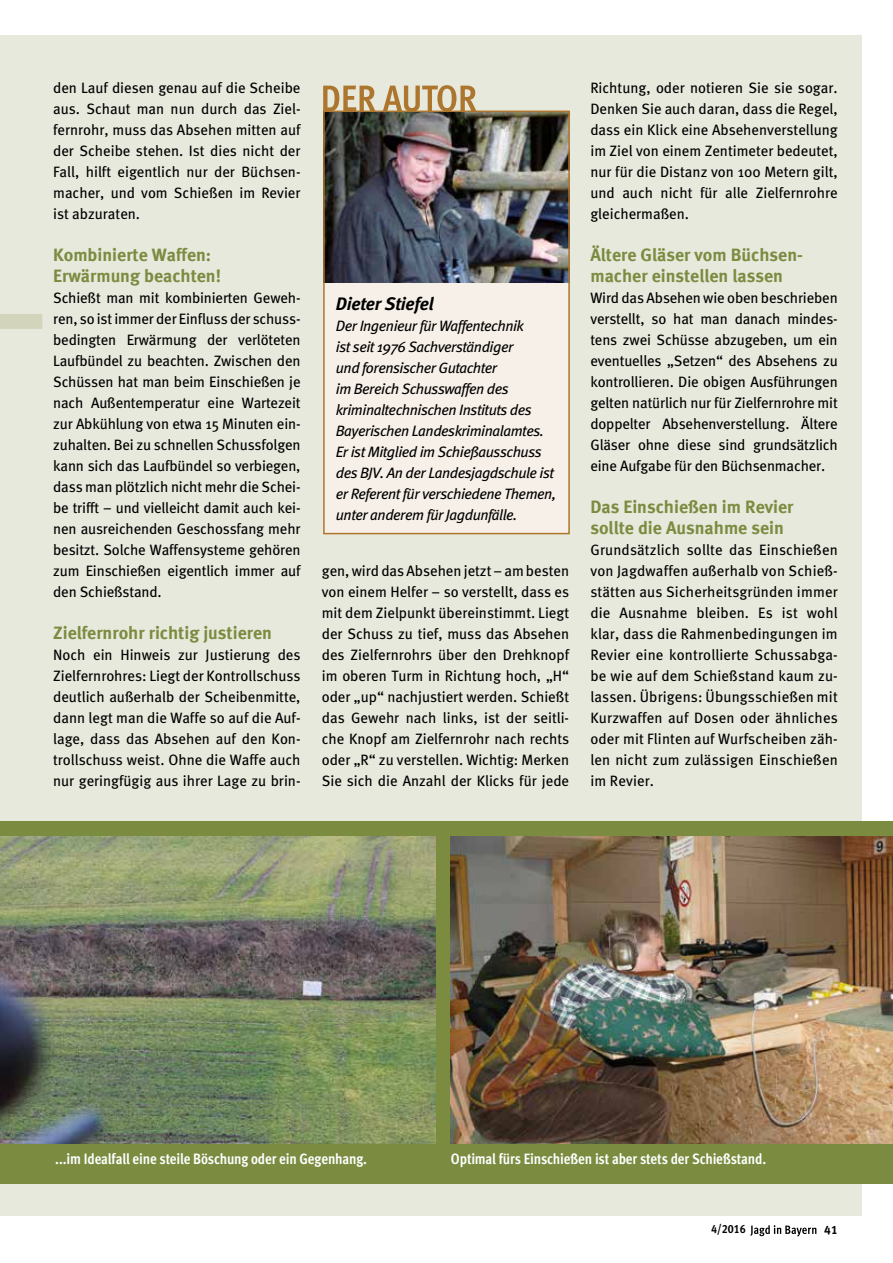
<style>
.page{position:relative;width:893px;height:1263px;background:#fff}
.page>*{position:absolute;margin:0;border:0;box-sizing:border-box;transform-origin:0 0}
.t1{font:18px/21px "Meta Bold LF";color:#7b8c41}
.t2{font:italic 18px "Meta Bold Lf";letter-spacing:-.01em;color:#000}
.t3{font:15px/21px "Meta";color:#000;text-align:justify}
.t4{font:italic 15px/21px "Meta";letter-spacing:-.03em;color:#000}
.t5{font:700 15px "Meta Cond";letter-spacing:-.01em;color:#fff}
.t6{font:12px "Meta Cond Bold LF";color:#000}
.t7{font:12px "Meta Bold LF";color:#000}
</style>
<div class="page">
<svg style="left:750px;top:1225px;width:66px;height:11px"></svg>
<div style="left:0;top:35px;width:862px;height:1181px;background:#e8e9dd"></div>
<div style="left:0;top:821px;width:893px;height:363px;background:#7b8c41"></div>
<img style="left:0;top:837px;width:436px;height:306px">
<img style="left:451px;top:837px;width:442px;height:306px">
<div style="left:324px;top:111px;width:245px;height:423px;background:#f7f0e8"></div>
<img style="left:326px;top:114px;width:241px;height:168px">
<div style="left:323px;top:111px;width:247px;height:423px;border:2px solid #ac762e"></div>
<svg style="left:323px;top:85px;width:153px;height:27px"></svg>
<div style="left:0;top:314px;width:42px;height:15px;background:#d3d4bc"></div>
<p class="t3" style="left:53px;top:77px;width:249px">den Lauf diesen genau auf die Scheibe aus. Schaut man nun durch das Ziel&shy;fernrohr, muss das Absehen mitten auf der Scheibe stehen. Ist dies nicht der Fall, hilft eigentlich nur der Büchsen&shy;macher, und vom Schießen im Revier ist abzuraten.</p>
<p class="t1" style="left:53px;top:244px;width:169px">Kombinierte Waffen:<br>Erwärmung beachten!</p>
<p class="t3" style="left:53px;top:287px;width:249px">Schießt man mit kombinierten Geweh&shy;ren, so ist immer der Einfluss der schuss&shy;bedingten Erwärmung der verlöteten Laufbündel zu beachten. Zwischen den Schüssen hat man beim Einschießen je nach Außentemperatur eine Wartezeit zur Abkühlung von etwa 15 Minuten ein&shy;zuhalten. Bei zu schnellen Schussfolgen kann sich das Laufbündel so verbiegen, dass man plötzlich nicht mehr die Schei&shy;be trifft – und vielleicht damit auch kei&shy;nen ausreichenden Geschossfang mehr besitzt. Solche Waffensysteme gehören zum Einschießen eigentlich immer auf den Schießstand.</p>
<p class="t1" style="left:53px;top:622px;width:220px">Zielfernrohr richtig justieren</p>
<p class="t3" style="left:53px;top:644px;width:249px">Noch ein Hinweis zur Justierung des Zielfernrohres: Liegt der Kontrollschuss deutlich außerhalb der Scheibenmitte, dann legt man die Waffe so auf die Auf&shy;lage, dass das Absehen auf den Kon&shy;trollschuss weist. Ohne die Waffe auch nur geringfügig aus ihrer Lage zu brin-</p>
<p class="t2" style="left:336px;top:293px;width:99px">Dieter Stiefel</p>
<p class="t4" style="left:336px;top:315px;width:222px">Der Ingenieur für Waffentechnik<br>ist seit 1976 Sachverständiger<br>und forensischer Gutachter<br>im Bereich Schusswaffen des kriminaltechnischen Instituts des Bayerischen Landeskriminalamtes.<br>Er ist Mitglied im Schießausschuss des BJV. An der Landesjagdschule ist er Referent für verschiedene Themen, unter anderem für Jagdunfälle.</p>
<p class="t3" style="left:322px;top:560px;width:249px">gen, wird das Absehen jetzt – am besten von einem Helfer – so verstellt, dass es mit dem Zielpunkt übereinstimmt. Liegt der Schuss zu tief, muss das Absehen des Zielfernrohrs über den Drehknopf im oberen Turm in Richtung hoch, „H“ oder „up“ nachjustiert werden. Schießt das Gewehr nach links, ist der seitli&shy;che Knopf am Zielfernrohr nach rechts oder „R“ zu verstellen. Wichtig: Merken Sie sich die Anzahl der Klicks für jede</p>
<p class="t3" style="left:590px;top:77px;width:249px">Richtung, oder notieren Sie sie sogar.<br>Denken Sie auch daran, dass die Regel, dass ein Klick eine Absehenverstellung im Ziel von einem Zentimeter bedeutet, nur für die Distanz von 100 Metern gilt, und auch nicht für alle Zielfernrohre gleichermaßen.</p>
<p class="t1" style="left:590px;top:244px;width:214px">Ältere Gläser vom Büchsen&shy;macher einstellen lassen</p>
<p class="t3" style="left:590px;top:287px;width:249px">Wird das Absehen wie oben beschrieben verstellt, so hat man danach mindes&shy;tens zwei Schüsse abzugeben, um ein eventuelles „Setzen“ des Absehens zu kontrollieren. Die obigen Ausführungen gelten natürlich nur für Zielfernrohre mit doppelter Absehenverstellung. Ältere Gläser ohne diese sind grundsätzlich eine Aufgabe für den Büchsenmacher.</p>
<p class="t1" style="left:590px;top:496px;width:205px">Das Einschießen im Revier sollte die Ausnahme sein</p>
<p class="t3" style="left:590px;top:539px;width:249px">Grundsätzlich sollte das Einschießen von Jagdwaffen außerhalb von Schieß&shy;stätten aus Sicherheitsgründen immer die Ausnahme bleiben. Es ist wohl klar, dass die Rahmenbedingungen im Revier eine kontrollierte Schussabga&shy;be wie auf dem Schießstand kaum zu&shy;lassen. Übrigens: Übungsschießen mit Kurzwaffen auf Dosen oder ähnliches oder mit Flinten auf Wurfscheiben zäh&shy;len nicht zum zulässigen Einschießen im Revier.</p>
<p class="t5" style="left:55px;top:1150px;width:313px">...im Idealfall eine steile Böschung oder ein Gegenhang.</p>
<p class="t5" style="left:451px;top:1150px;width:317px">Optimal fürs Einschießen ist aber stets der Schießstand.</p>
<p class="t6" style="left:711px;top:1222px;width:36px">4/2016</p>
<p class="t7" style="left:824px;top:1222px;width:15px">41</p>
</div>
